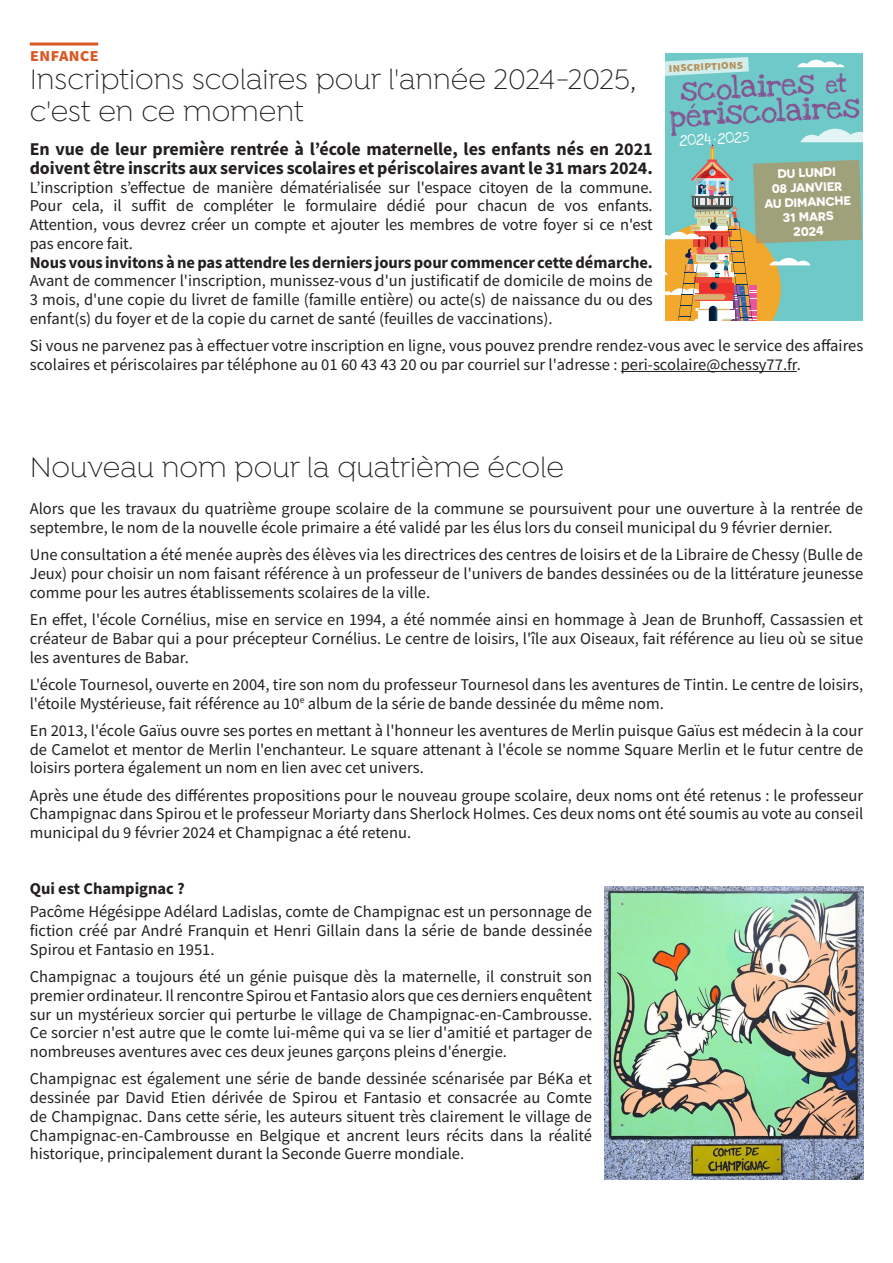
<style>
.page{position:relative;width:893px;height:1263px;background:#fff}
.page>*{position:absolute;margin:0;border:0;box-sizing:border-box;transform-origin:0 0}
.t1{font:300 30px "Isidora";color:#231f20}
.t2{font:22.95px/25.5px "Love Ya Like A Sister";color:#865191;text-align:center}
.t3{font:700 18.75px "Source Sans Pro";color:#d95a26}
.t4{font:700 18px/18.8px "Source Sans Pro";letter-spacing:-.005em;color:#231f20}
.t5{font:16.5px/18.8px "Source Sans Pro";color:#231f20;text-align:justify}
.t6{font:700 16.5px "Source Sans Pro";letter-spacing:-.005em;color:#231f20}
.t7{font:700 12.75px "Source Sans Pro";color:#b68f59}
.t8{font:700 12.3px/14.7px "Novecentosanswide";color:#fff;text-align:center}
.t9{font:11.4px "Love Ya Like A Sister";color:#fff}
.s1{font-size:17.85px}
</style>
<div class="page">
<hr style="left:621px;top:371px;width:176px;height:1px;background:#231f20">
<div style="left:665px;top:53px;width:198px;height:268px;background:#6fc9c8"></div>
<svg style="left:665px;top:57px;width:84px;height:19px"></svg>
<svg style="left:797px;top:60px;width:47px;height:7px"></svg>
<svg style="left:665px;top:129px;width:198px;height:192px"></svg>
<hr style="left:30px;top:43px;width:68px;height:3px;background:#d95a26">
<img style="left:605px;top:886px;width:258px;height:294px">
<p class="t3" style="left:30px;top:42px;width:71px">enfance</p>
<p class="t1" style="left:30px;top:63px;width:608px">Inscriptions scolaires pour l'année 2024-2025,</p>
<p class="t1" style="left:30px;top:95px;width:275px">c'est en ce moment</p>
<p class="t4" style="left:30px;top:139px;width:624px">En vue de leur première rentrée à l’école maternelle, les enfants nés en 2021 doivent être inscrits aux services scolaires et périscolaires avant le 31 mars 2024.</p>
<p class="t5" style="left:30px;top:178px;width:624px">L’inscription s’effectue de manière dématérialisée sur l'espace citoyen de la commune.<br>Pour cela, il suffit de compléter le formulaire dédié pour chacun de vos enfants.<br>Attention, vous devrez créer un compte et ajouter les membres de votre foyer si ce n'est pas encore fait.</p>
<p class="t6" style="left:30px;top:251px;width:624px">Nous vous invitons à ne pas attendre les derniers jours pour commencer cette démarche.</p>
<p class="t5" style="left:30px;top:271px;width:624px">Avant de commencer l'inscription, munissez-vous d'un justificatif de domicile de moins de 3 mois, d'une copie du livret de famille (famille entière) ou acte(s) de naissance du ou des enfant(s) du foyer et de la copie du carnet de santé (feuilles de vaccinations).</p>
<p class="t5" style="left:30px;top:336px;width:835px">Si vous ne parvenez pas à effectuer votre inscription en ligne, vous pouvez prendre rendez-vous avec le service des affaires scolaires et périscolaires par téléphone au 01 60 43 43 20 ou par courriel sur l'adresse : peri-scolaire@chessy77.fr.</p>
<p class="t7" style="left:668px;top:59px;width:76px;rotate:-3deg">inscriptions</p>
<p class="t2" style="left:668px;top:79px;width:191px;rotate:-3deg">scolaires <span class="s1">et </span>périscolaires</p>
<p class="t9" style="left:679px;top:131px;width:71px;rotate:-3deg">2024·2025</p>
<p class="t8" style="left:763px;top:167px;width:88px;rotate:-2deg">DU LUNDI<br>08 JANVIER<br>AU DIMANCHE<br>31 MARS<br>2024</p>
<p class="t1" style="left:30px;top:451px;width:536px">Nouveau nom pour la quatrième école</p>
<p class="t5" style="left:30px;top:499px;width:835px">Alors que les travaux du quatrième groupe scolaire de la commune se poursuivent pour une ouverture à la rentrée de septembre, le nom de la nouvelle école primaire a été validé par les élus lors du conseil municipal du 9 février dernier.</p>
<p class="t5" style="left:30px;top:545px;width:835px">Une consultation a été menée auprès des élèves via les directrices des centres de loisirs et de la Libraire de Chessy (Bulle de Jeux) pour choisir un nom faisant référence à un professeur de l'univers de bandes dessinées ou de la littérature jeunesse comme pour les autres établissements scolaires de la ville.</p>
<p class="t5" style="left:30px;top:610px;width:835px">En effet, l'école Cornélius, mise en service en 1994, a été nommée ainsi en hommage à Jean de Brunhoff, Cassassien et créateur de Babar qui a pour précepteur Cornélius. Le centre de loisirs, l'île aux Oiseaux, fait référence au lieu où se situe les aventures de Babar.</p>
<p class="t5" style="left:30px;top:675px;width:835px">L'école Tournesol, ouverte en 2004, tire son nom du professeur Tournesol dans les aventures de Tintin. Le centre de loisirs, l'étoile Mystérieuse, fait référence au 10<sup>e</sup> album de la série de bande dessinée du même nom.</p>
<p class="t5" style="left:30px;top:721px;width:835px">En 2013, l'école Gaïus ouvre ses portes en mettant à l'honneur les aventures de Merlin puisque Gaïus est médecin à la cour de Camelot et mentor de Merlin l'enchanteur. Le square attenant à l'école se nomme Square Merlin et le futur centre de loisirs portera également un nom en lien avec cet univers.</p>
<p class="t5" style="left:30px;top:786px;width:835px">Après une étude des différentes propositions pour le nouveau groupe scolaire, deux noms ont été retenus : le professeur Champignac dans Spirou et le professeur Moriarty dans Sherlock Holmes. Ces deux noms ont été soumis au vote au conseil municipal du 9 février 2024 et Champignac a été retenu.</p>
<p class="t6" style="left:30px;top:878px;width:157px">Qui est Champignac ?</p>
<p class="t5" style="left:30px;top:902px;width:564px">Pacôme Hégésippe Adélard Ladislas, comte de Champignac est un personnage de fiction créé par André Franquin et Henri Gillain dans la série de bande dessinée Spirou et Fantasio en 1951.</p>
<p class="t5" style="left:30px;top:967px;width:564px">Champignac a toujours été un génie puisque dès la maternelle, il construit son premier ordinateur. Il rencontre Spirou et Fantasio alors que ces derniers enquêtent sur un mystérieux sorcier qui perturbe le village de Champignac-en-Cambrousse.<br>Ce sorcier n'est autre que le comte lui-même qui va se lier d'amitié et partager de nombreuses aventures avec ces deux jeunes garçons pleins d'énergie.</p>
<p class="t5" style="left:30px;top:1069px;width:564px">Champignac est également une série de bande dessinée scénarisée par BéKa et dessinée par David Etien dérivée de Spirou et Fantasio et consacrée au Comte de Champignac. Dans cette série, les auteurs situent très clairement le village de Champignac-en-Cambrousse en Belgique et ancrent leurs récits dans la réalité historique, principalement durant la Seconde Guerre mondiale.</p>
</div>
